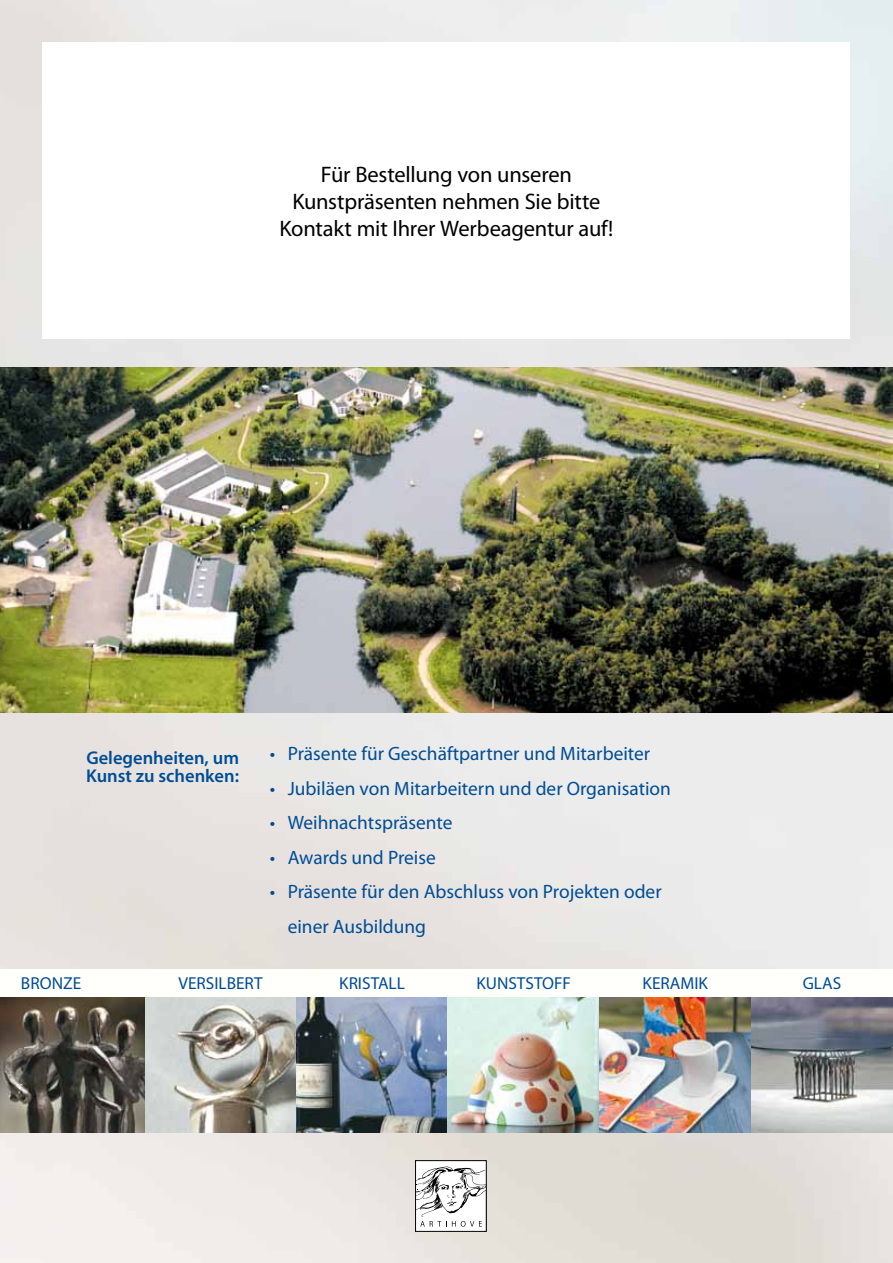
<style>
.page{position:relative;width:893px;height:1263px;background:#fff}
.page>*{position:absolute;margin:0;border:0;box-sizing:border-box;transform-origin:0 0}
.t1{font:22.5px/27px "Myriad Pro";letter-spacing:-.01em;color:#000;text-align:center}
.t2{font:19.35px/34.7px "Myriad Pro";color:#004d95}
.t3{font:600 18.45px/18px "Myriad Pro";color:#004d95}
.t4{font:17.4px "Myriad Pro";color:#004d95}
</style>
<div class="page">
<img style="left:0;top:0;width:893px;height:1263px">
<div style="left:0;top:969px;width:893px;height:38px;background:#fffffc"></div>
<img style="left:0;top:998px;width:448px;height:135px">
<img style="left:448px;top:998px;width:445px;height:135px">
<img style="left:0;top:368px;width:893px;height:344px">
<div style="left:43px;top:43px;width:807px;height:296px;background:#fff"></div>
<div style="left:415px;top:1160px;width:72px;height:72px;border:1px solid #000"></div>
<svg style="left:416px;top:1160px;width:71px;height:71px"></svg>
<p class="t1" style="left:280px;top:160px;width:335px">Für Bestellung von unseren<br>Kunstpräsenten nehmen Sie bitte<br>Kontakt mit Ihrer Werbeagentur auf!</p>
<p class="t3" style="left:86px;top:748px;width:154px">Gelegenheiten, um<br>Kunst zu schenken:</p>
<p class="t2" style="left:270px;top:736px;width:382px">• Präsente für Geschäftpartner und Mitarbeiter</p>
<p class="t2" style="left:270px;top:770px;width:403px">• Jubiläen von Mitarbeitern und der Organisation</p>
<p class="t2" style="left:270px;top:805px;width:184px">• Weihnachtspräsente</p>
<p class="t2" style="left:270px;top:840px;width:167px">• Awards und Preise</p>
<p class="t2" style="left:288px;top:874px;width:375px;text-indent:-18px">• Präsente für den Abschluss von Projekten oder einer Ausbildung</p>
<p class="t4" style="left:21px;top:972px;width:62px">BRONZE</p>
<p class="t4" style="left:178px;top:972px;width:86px">VERSILBERT</p>
<p class="t4" style="left:339px;top:972px;width:67px">KRISTALL</p>
<p class="t4" style="left:476px;top:972px;width:96px">KUNSTSTOFF</p>
<p class="t4" style="left:643px;top:972px;width:67px">KERAMIK</p>
<p class="t4" style="left:803px;top:972px;width:40px">GLAS</p>
</div>
